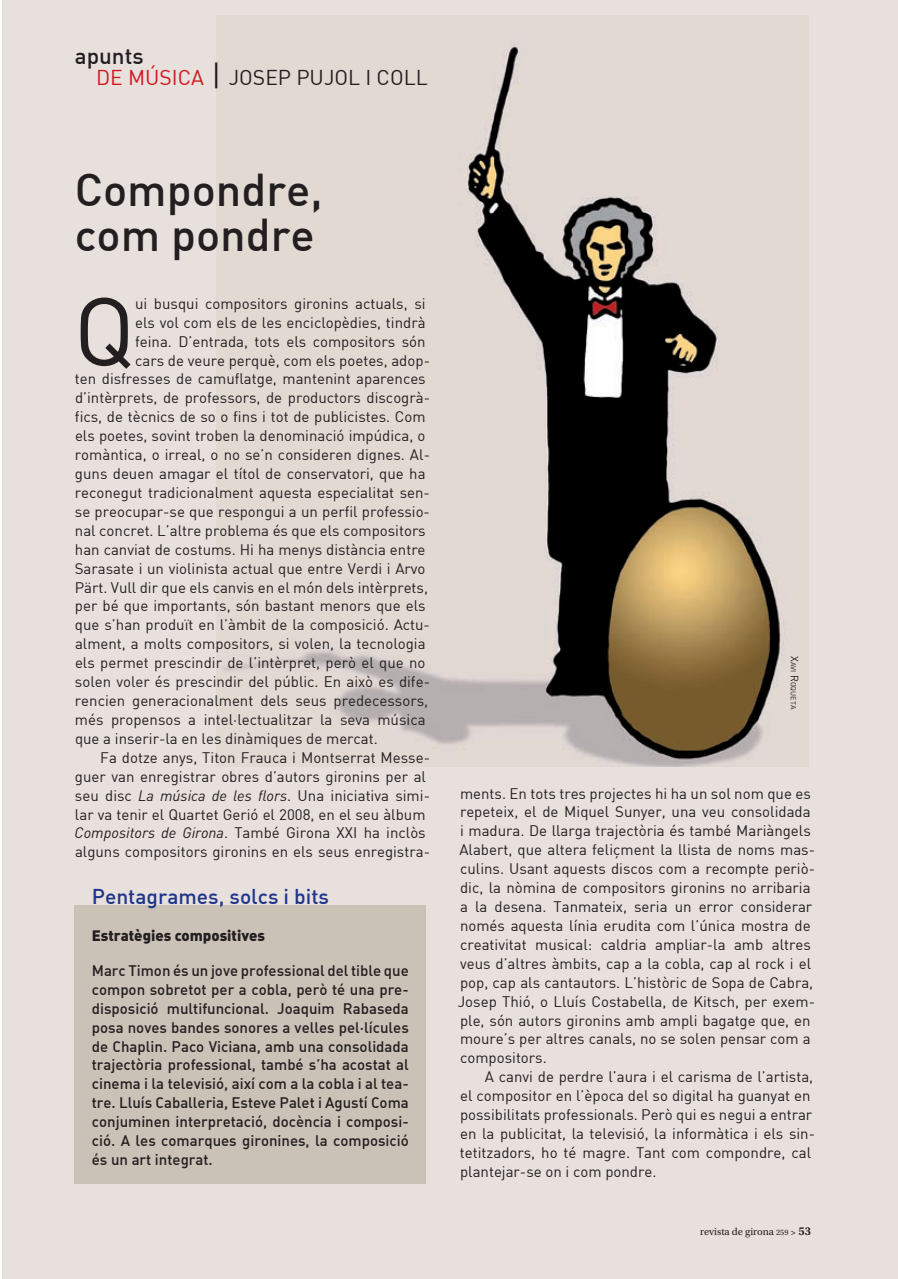
<style>
.page{position:relative;width:898px;height:1279px;background:#fff}
.page>*{position:absolute;margin:0;border:0;box-sizing:border-box;transform-origin:0 0}
.t1{font:94.65px "DIN";color:#231f20}
.t2{font:500 45px/45px "DIN";color:#231f20}
.t3{font:500 22.5px "DIN";color:#231f20}
.t4{font:21px "DIN";color:#231f20}
.t5{font:500 21px "DIN";color:#1e358b}
.t6{font:15px/18.9px "DIN";color:#231f20}
.t7{font:15px/18.9px "DIN Medium Alternate";color:#231f20;text-align:justify}
.t8{font:15px "DIN Black Alternate";color:#231f20}
.t9{font:10.5px "Utopia Std";color:#231f20}
.t10{font:7.35px "DIN";color:#231f20}
.s1{color:#d2161e}
.s2{font-size:30px}
.s3{font-style:italic}
.s4{font-size:10.5px}
.s5{font-size:8.25px}
.s6{font-weight:600;font-size:9px}
.s7{font-weight:600;font-size:12px}
</style>
<div class="page">
<div style="left:2px;top:0;width:895px;height:1278px;background:#e8e0dc"></div>
<img style="left:217px;top:41px;width:570px;height:725px">
<div style="left:75px;top:904px;width:351px;height:278px;background:#cbc2b7"></div>
<h3 class="t3" style="left:75px;top:41px;width:70px">apunts</h3>
<h3 class="t4" style="left:96px;top:64px;width:333px"><span class="s1">DE MÚSICA</span> <span class="s2">|</span> JOSEP PUJOL I COLL</h3>
<h2 class="t2" style="left:75px;top:166px;width:249px">Compondre, com pondre</h2>
<h1 class="t1" style="left:73px;top:272px;width:63px">Q</h1>
<p class="t6" style="left:135px;top:293px;width:292px">ui busqui compositors gironins actuals, si</p>
<p class="t6" style="left:135px;top:312px;width:292px">els vol com els de les enciclopèdies, tindrà</p>
<p class="t6" style="left:135px;top:331px;width:292px">feina. D’entrada, tots els compositors són</p>
<p class="t6" style="left:135px;top:350px;width:296px">cars de veure perquè, com els poetes, adop-</p>
<p class="t6" style="left:75px;top:369px;width:352px">ten disfresses de camuflatge, mantenint aparences</p>
<p class="t6" style="left:75px;top:388px;width:356px">d’intèrprets, de professors, de productors discogrà-</p>
<p class="t6" style="left:75px;top:407px;width:352px">fics, de tècnics de so o fins i tot de publicistes. Com</p>
<p class="t6" style="left:75px;top:426px;width:352px">els poetes, sovint troben la denominació impúdica, o</p>
<p class="t6" style="left:75px;top:445px;width:356px">romàntica, o irreal, o no se’n consideren dignes. Al-</p>
<p class="t6" style="left:75px;top:464px;width:352px">guns deuen amagar el títol de conservatori, que ha</p>
<p class="t6" style="left:75px;top:482px;width:356px">reconegut tradicionalment aquesta especialitat sen-</p>
<p class="t6" style="left:75px;top:501px;width:356px">se preocupar-se que respongui a un perfil professio-</p>
<p class="t6" style="left:75px;top:520px;width:352px">nal concret. L’altre problema és que els compositors</p>
<p class="t6" style="left:75px;top:539px;width:352px">han canviat de costums. Hi ha menys distància entre</p>
<p class="t6" style="left:75px;top:558px;width:352px">Sarasate i un violinista actual que entre Verdi i Arvo</p>
<p class="t6" style="left:75px;top:577px;width:355px">Pärt. Vull dir que els canvis en el món dels intèrprets,</p>
<p class="t6" style="left:75px;top:596px;width:352px">per bé que importants, són bastant menors que els</p>
<p class="t6" style="left:75px;top:615px;width:356px">que s’han produït en l’àmbit de la composició. Actu-</p>
<p class="t6" style="left:75px;top:634px;width:352px">alment, a molts compositors, si volen, la tecnologia</p>
<p class="t6" style="left:75px;top:653px;width:352px">els permet prescindir de l’intèrpret, però el que no</p>
<p class="t6" style="left:75px;top:671px;width:356px">solen voler és prescindir del públic. En això es dife-</p>
<p class="t6" style="left:75px;top:690px;width:354px">rencien generacionalment dels seus predecessors,</p>
<p class="t6" style="left:75px;top:709px;width:352px">més propensos a intel·lectualitzar la seva música</p>
<p class="t6" style="left:75px;top:728px;width:304px">que a inserir-la en les dinàmiques de mercat.</p>
<p class="t6" style="left:100px;top:747px;width:331px">Fa dotze anys, Titon Frauca i Montserrat Messe-</p>
<p class="t6" style="left:75px;top:766px;width:352px">guer van enregistrar obres d’autors gironins per al</p>
<p class="t6" style="left:75px;top:785px;width:356px">seu disc <span class="s3">La música de les flors</span>. Una iniciativa simi-</p>
<p class="t6" style="left:75px;top:804px;width:352px">lar va tenir el Quartet Gerió el 2008, en el seu àlbum</p>
<p class="t6" style="left:75px;top:823px;width:352px"><span class="s3">Compositors de Girona</span>. També Girona XXI ha inclòs</p>
<p class="t6" style="left:75px;top:842px;width:356px">alguns compositors gironins en els seus enregistra-</p>
<h3 class="t5" style="left:92px;top:882px;width:239px">Pentagrames, solcs i bits</h3>
<p class="t8" style="left:92px;top:925px;width:175px">Estratègies compositives</p>
<p class="t7" style="left:92px;top:960px;width:318px">Marc Timon és un jove professional del tible que compon sobretot per a cobla, però té una pre&shy;disposició multifuncional. Joaquim Rabaseda posa noves bandes sonores a velles pel·lícules de Chaplin. Paco Viciana, amb una consolidada trajectòria professional, també s’ha acostat al cinema i la televisió, així com a la cobla i al tea&shy;tre. Lluís Caballeria, Esteve Palet i Agustí Coma conjuminen interpretació, docència i composi&shy;ció. A les comarques gironines, la composició és un art integrat.</p>
<p class="t10" style="left:798px;top:655px;width:55px;rotate:90deg"><span class="s4">X</span>avi <span class="s4">R</span>oqueta</p>
<p class="t6" style="left:457px;top:783px;width:359px">ments. En tots tres projectes hi ha un sol nom que es repeteix, el de Miquel Sunyer, una veu consolidada i madura. De llarga trajectòria és també Mariàngels Alabert, que altera feliçment la llista de noms mas&shy;culins. Usant aquests discos com a recompte periò&shy;dic, la nòmina de compositors gironins no arribaria a la desena. Tanmateix, seria un error considerar només aquesta línia erudita com l’única mostra de creativitat musical: caldria ampliar-la amb altres veus d’altres àmbits, cap a la cobla, cap al rock i el pop, cap als cantautors. L’històric de Sopa de Cabra, Josep Thió, o Lluís Costabella, de Kitsch, per exem&shy;ple, són autors gironins amb ampli bagatge que, en moure’s per altres canals, no se solen pensar com a compositors.</p>
<p class="t6" style="left:460px;top:1066px;width:356px;text-indent:25px">A canvi de perdre l’aura i el carisma de l’artista, el compositor en l’època del so digital ha guanyat en possibilitats professionals. Però qui es negui a entrar en la publicitat, la televisió, la informàtica i els sin&shy;tetitzadors, ho té magre. Tant com compondre, cal plantejar-se on i com pondre.</p>
<p class="t9" style="left:700px;top:1225px;width:112px">revista de girona <span class="s5">259</span> <span class="s6">&gt;</span> <span class="s7">53</span></p>
</div>
